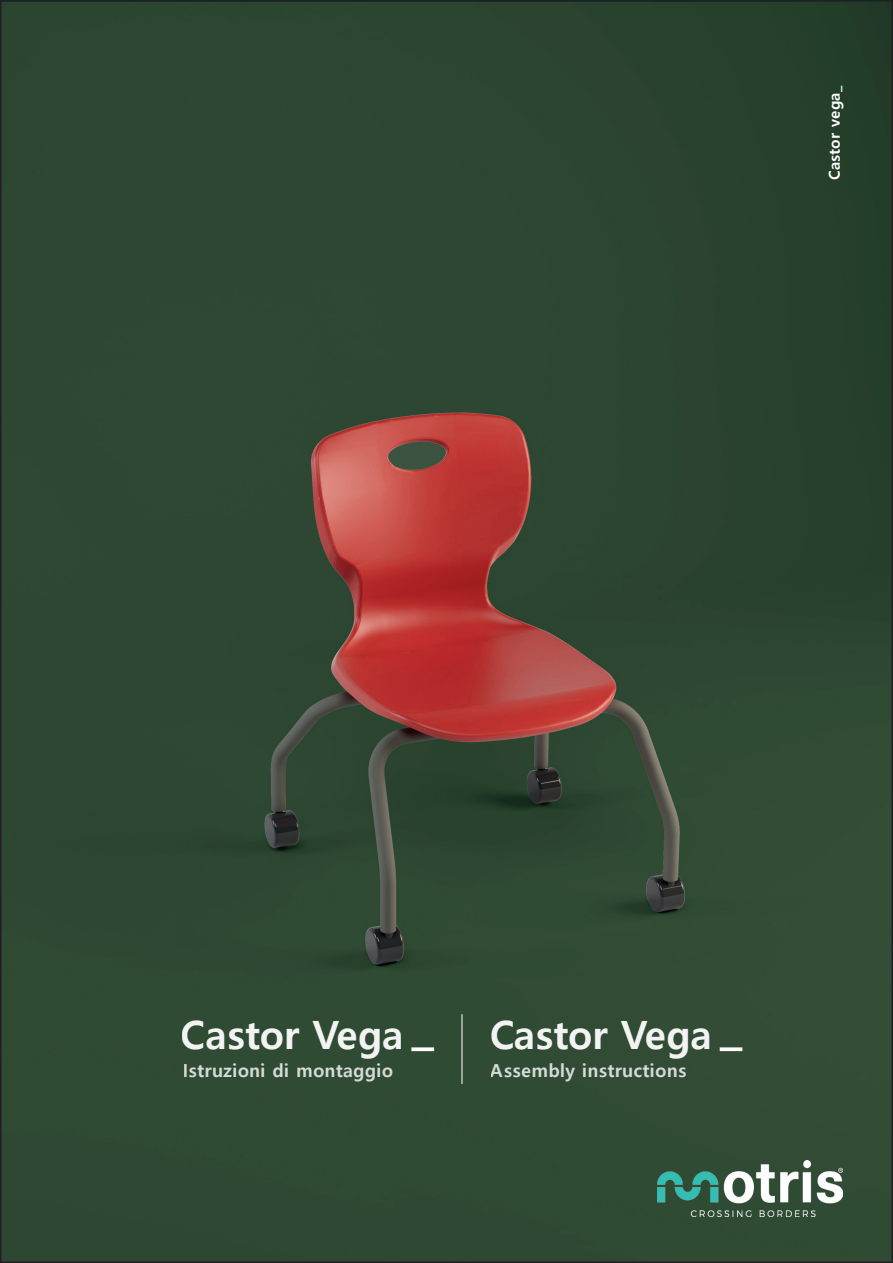
<style>
.page{position:relative;width:893px;height:1263px;background:#fff}
.page>*{position:absolute;margin:0;border:0;box-sizing:border-box;transform-origin:0 0}
.t1{font:700 39px "Malgun Gothic";color:#fff}
.t2{font:700 18px "Malgun Gothic";letter-spacing:.02em;color:#fff}
.t3{font:700 15px "Malgun Gothic";letter-spacing:.02em;color:#fff}
</style>
<div class="page">
<img style="left:3px;top:3px;width:887px;height:1257px">
<svg style="left:411px;top:1047px;width:23px;height:4px"></svg>
<svg style="left:720px;top:1047px;width:22px;height:4px"></svg>
<hr style="left:462px;top:1014px;width:1px;height:70px;background:#fff">
<img style="left:657px;top:1161px;width:185px;height:55px">
<p class="t3" style="left:825px;top:180px;width:96px;rotate:-90deg">Castor vega_</p>
<h1 class="t1" style="left:181px;top:1011px;width:224px">Castor Vega</h1>
<h1 class="t1" style="left:489px;top:1011px;width:224px">Castor Vega</h1>
<p class="t2" style="left:183px;top:1059px;width:212px">Istruzioni di montaggio</p>
<p class="t2" style="left:491px;top:1059px;width:197px">Assembly instructions</p>
</div>
